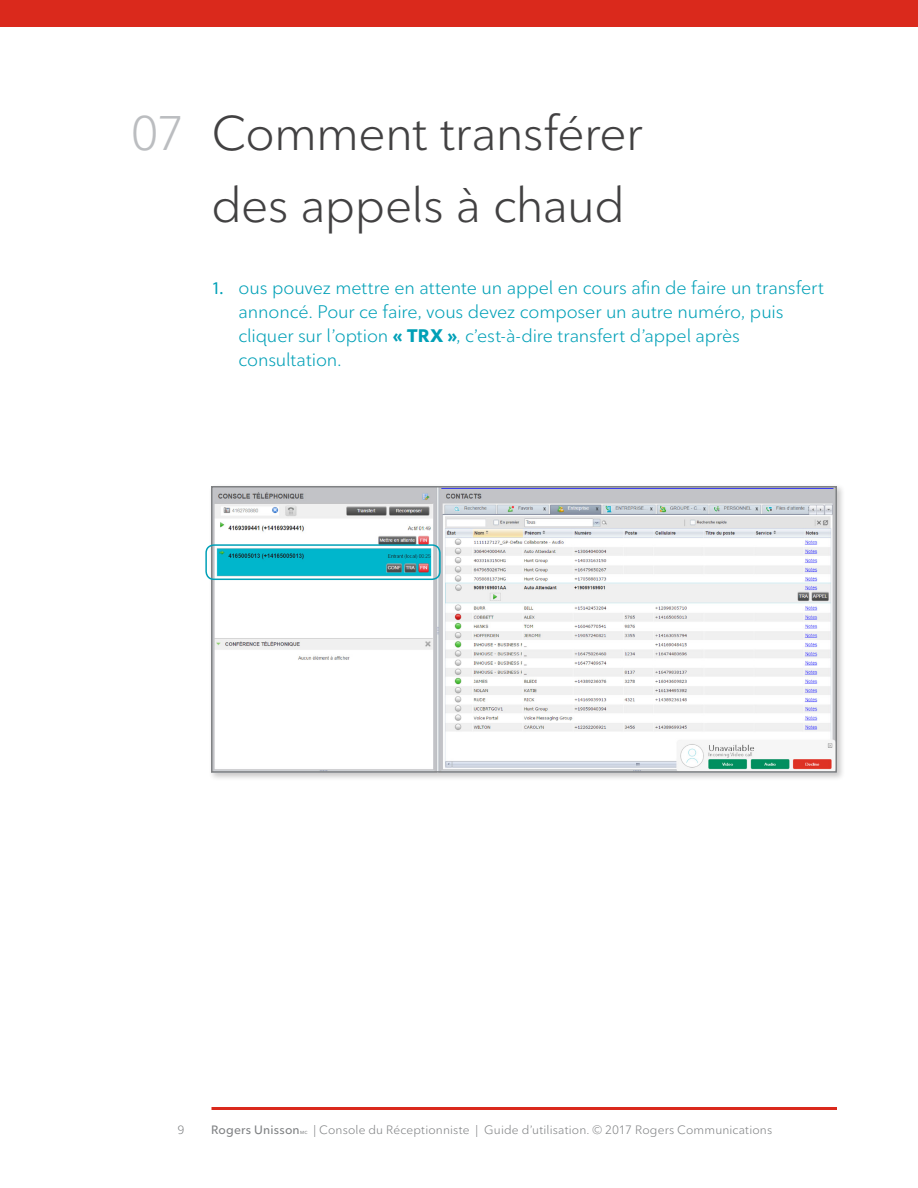
<style>
.page{position:relative;width:918px;height:1188px;background:#fff}
.page>*{position:absolute;margin:0;border:0;box-sizing:border-box;transform-origin:0 0}
.t1{font:48px/72px "Ted Next";letter-spacing:-.015em;color:#424142}
.t2{font:48px "Ted Next";color:#bbbdc0}
.t3{font:18px/24px "Ted Next";letter-spacing:-.005em;color:#00a0b7}
.t4{font:12px "Ted Next";letter-spacing:.015em;color:#808284}
.t5{font:600 12px "Ted Next";letter-spacing:.015em;color:#808284}
.t6{font:600 4.35px "Ted Next";color:#808284}
.s1{font-family:"Myriad Pro"}
.s2{font-weight:700}
</style>
<div class="page">
<div style="left:0;top:0;width:918px;height:27px;background:#da291c"></div>
<hr style="left:212px;top:1107px;width:625px;height:3px;background:#da291c">
<div style="left:208px;top:483px;width:637px;height:298px;background:#231f20;opacity:.25"></div>
<img style="left:214px;top:489px;width:620px;height:281px">
<div style="left:211px;top:486px;width:626px;height:287px;border:2px solid #808284"></div>
<div style="left:205px;top:544px;width:236px;height:36px;border:2px solid #00a0b7;border-radius:8px"></div>
<p class="t2" style="left:131px;top:104px;width:55px">07</p>
<p class="t1" style="left:212px;top:97px;width:432px">Comment transférer des appels à chaud</p>
<p class="t3" style="left:238px;top:276px;width:587px;text-indent:-27px"><span class="s1">1.</span> ous pouvez mettre en attente un appel en cours afin de faire un transfert annoncé. Pour ce faire, vous devez composer un autre numéro, puis cliquer sur l’option <span class="s2">« TRX »</span>, c’est-à-dire transfert d’appel après consultation.</p>
<p class="t4" style="left:178px;top:1123px;width:8px">9</p>
<p class="t5" style="left:211px;top:1123px;width:90px">Rogers Unisson</p>
<p class="t6" style="left:300px;top:1130px;width:9px">MC</p>
<p class="t4" style="left:314px;top:1123px;width:460px">| Console du Réceptionniste | Guide d’utilisation. © 2017 Rogers Communications</p>
</div>
